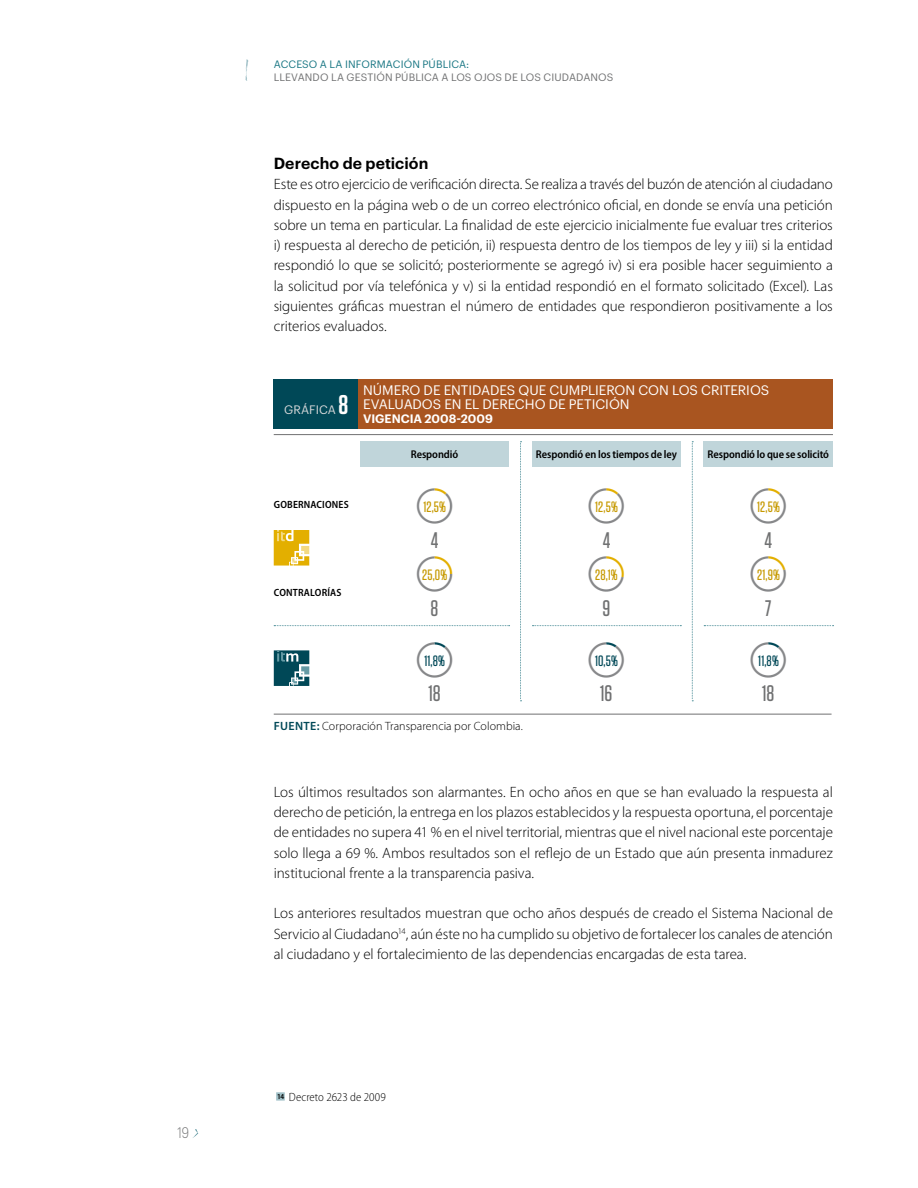
<style>
.page{position:relative;width:918px;height:1188px;background:#fff}
.page>*{position:absolute;margin:0;border:0;box-sizing:border-box;transform-origin:0 0}
.t1{font:49.5px "Chartwell Pies";color:#e3af00}
.t2{font:49.5px "Chartwell Pies";color:#004857}
.t3{font:600 27px "Tungsten";color:#fff}
.t4{font:500 22.5px "Tungsten";color:#707172}
.t5{font:600 15.75px "Graphik";letter-spacing:.005em;color:#000}
.t6{font:300 15px/20.2px "Myriad Pro";letter-spacing:-.005em;color:#000;text-align:justify}
.t7{font:500 15px "Tungsten";letter-spacing:.01em;color:#c69900}
.t8{font:500 15px "Tungsten";color:#004857}
.t9{font:300 15px "Graphik";color:#707172;scale:.8 1}
.t10{font:13.5px/14.2px "Graphik";letter-spacing:-.005em;color:#fff}
.t11{font:300 12px "Myriad Pro";letter-spacing:.01em;color:#000}
.t12{font:300 semi-condensed 12px "Myriad Pro";letter-spacing:.01em;color:#000}
.t13{font:600 12px "Graphik";color:#fff}
.t14{font:12px "Graphik";color:#d9dadb}
.t15{font:600 semi-condensed 11.25px "Myriad Pro";letter-spacing:-.005em;color:#000}
.t16{font:10.5px "Graphik";letter-spacing:.01em;color:#707172}
.t17{font:10.5px "Graphik";letter-spacing:.01em;color:#187683}
.t18{font:600 semi-condensed 10.5px "Myriad Pro";letter-spacing:.015em;color:#000}
.s1{color:#87888a}
.s2{color:#fff}
.s3{font-weight:600;color:#004857}
.s4{font-weight:600;font-size:7.5px}
</style>
<div class="page">
<svg style="left:192px;top:1129px;width:6px;height:9px"></svg>
<svg style="left:246px;top:59px;width:2px;height:22px"></svg>
<div style="left:360px;top:441px;width:149px;height:25px;background:#c0d5da"></div>
<div style="left:532px;top:441px;width:149px;height:25px;background:#c0d5da"></div>
<div style="left:704px;top:441px;width:129px;height:25px;background:#c0d5da"></div>
<div style="left:274px;top:379px;width:85px;height:49px;background:#004857"></div>
<div style="left:359px;top:379px;width:474px;height:49px;background:#a95520"></div>
<svg style="left:274px;top:650px;width:35px;height:36px"></svg>
<hr style="left:274px;top:434px;width:559px;height:1px;background:#707172">
<svg style="left:692px;top:441px;width:1px;height:260px"></svg>
<svg style="left:520px;top:441px;width:2px;height:260px"></svg>
<hr style="left:274px;top:714px;width:558px;height:1px;background:#707172">
<svg style="left:274px;top:625px;width:236px;height:1px"></svg>
<svg style="left:532px;top:625px;width:149px;height:1px"></svg>
<svg style="left:704px;top:625px;width:130px;height:1px"></svg>
<svg style="left:274px;top:530px;width:35px;height:36px"></svg>
<div style="left:276px;top:1092px;width:9px;height:9px;background:#a1c1c8"></div>
<p class="t9" style="left:178px;top:1122px;width:16px">19</p>
<p class="t17" style="left:274px;top:57px;width:197px">ACCESO A LA INFORMACIÓN PÚBLICA:</p>
<p class="t16" style="left:274px;top:69px;width:341px">LLEVANDO LA GESTIÓN PÚBLICA A LOS OJOS DE LOS CIUDADANOS</p>
<p class="t5" style="left:274px;top:151px;width:156px">Derecho de petición</p>
<p class="t6" style="left:274px;top:174px;width:561px">Este es otro ejercicio de verificación directa. Se realiza a través del buzón de atención al ciudadano dispuesto en la página web o de un correo electrónico oficial, en donde se envía una petición sobre un tema en particular. La finalidad de este ejercicio inicialmente fue evaluar tres criterios i) respuesta al derecho de petición, ii) respuesta dentro de los tiempos de ley y iii) si la entidad respondió lo que se solicitó; posteriormente se agregó iv) si era posible hacer seguimiento a la solicitud por vía telefónica y v) si la entidad respondió en el formato solicitado (Excel). Las siguientes gráficas muestran el número de entidades que respondieron positivamente a los criterios evaluados.</p>
<p class="t14" style="left:284px;top:401px;width:53px">GRÁFICA</p>
<h2 class="t3" style="left:339px;top:391px;width:11px">8</h2>
<p class="t18" style="left:274px;top:498px;width:76px">GOBERNACIONES</p>
<p class="t18" style="left:274px;top:586px;width:69px">CONTRALORÍAS</p>
<p class="t10" style="left:363px;top:382px;width:408px">NÚMERO DE ENTIDADES QUE CUMPLIERON CON LOS CRITERIOS<br>EVALUADOS EN EL DERECHO DE PETICIÓN</p>
<p class="t13" style="left:363px;top:410px;width:131px">VIGENCIA 2008-2009</p>
<p class="t15" style="left:411px;top:448px;width:49px">Respondió</p>
<p class="t15" style="left:536px;top:448px;width:142px">Respondió en los tiempos de ley</p>
<p class="t15" style="left:708px;top:448px;width:123px">Respondió lo que se solicitó</p>
<h1 class="t1" style="left:414px;top:476px;width:80px">12<span class="s1">88</span><span class="s2">T</span></h1>
<p class="t7" style="left:423px;top:499px;width:24px">12,5%</p>
<h1 class="t1" style="left:586px;top:476px;width:80px">12<span class="s1">88</span><span class="s2">T</span></h1>
<p class="t7" style="left:595px;top:499px;width:24px">12,5%</p>
<h1 class="t1" style="left:748px;top:476px;width:80px">12<span class="s1">88</span><span class="s2">T</span></h1>
<p class="t7" style="left:757px;top:499px;width:24px">12,5%</p>
<h3 class="t4" style="left:431px;top:528px;width:9px">4</h3>
<h3 class="t4" style="left:603px;top:528px;width:9px">4</h3>
<h3 class="t4" style="left:765px;top:528px;width:9px">4</h3>
<h1 class="t1" style="left:414px;top:544px;width:79px">25<span class="s1">75</span><span class="s2">T</span></h1>
<p class="t7" style="left:422px;top:567px;width:27px">25,0%</p>
<h1 class="t1" style="left:586px;top:544px;width:80px">28<span class="s1">72</span><span class="s2">T</span></h1>
<p class="t7" style="left:595px;top:567px;width:24px">28,1%</p>
<h1 class="t1" style="left:748px;top:544px;width:80px">21<span class="s1">79</span><span class="s2">T</span></h1>
<p class="t7" style="left:757px;top:567px;width:24px">21,9%</p>
<h3 class="t4" style="left:431px;top:596px;width:9px">8</h3>
<h3 class="t4" style="left:602px;top:596px;width:9px">9</h3>
<h3 class="t4" style="left:765px;top:596px;width:8px">7</h3>
<h1 class="t2" style="left:414px;top:629px;width:80px">11<span class="s1">89</span><span class="s2">T</span></h1>
<p class="t8" style="left:424px;top:653px;width:22px">11,8%</p>
<h1 class="t2" style="left:586px;top:629px;width:80px">10<span class="s1">90</span><span class="s2">T</span></h1>
<p class="t8" style="left:595px;top:653px;width:24px">10,5%</p>
<h1 class="t2" style="left:748px;top:629px;width:80px">11<span class="s1">89</span><span class="s2">T</span></h1>
<p class="t8" style="left:758px;top:653px;width:22px">11,8%</p>
<h3 class="t4" style="left:429px;top:682px;width:14px">18</h3>
<h3 class="t4" style="left:600px;top:682px;width:14px">16</h3>
<h3 class="t4" style="left:762px;top:682px;width:14px">18</h3>
<p class="t11" style="left:274px;top:719px;width:251px"><span class="s3">FUENTE:</span> Corporación Transparencia por Colombia.</p>
<p class="t6" style="left:274px;top:782px;width:561px">Los últimos resultados son alarmantes. En ocho años en que se han evaluado la respuesta al derecho de petición, la entrega en los plazos establecidos y la respuesta oportuna, el porcentaje de entidades no supera 41 % en el nivel territorial, mientras que el nivel nacional este porcentaje solo llega a 69 %. Ambos resultados son el reflejo de un Estado que aún presenta inmadurez institucional frente a la transparencia pasiva.</p>
<p class="t6" style="left:274px;top:903px;width:561px">Los anteriores resultados muestran que ocho años después de creado el Sistema Nacional de Servicio al Ciudadano<sup>14</sup>, aún éste no ha cumplido su objetivo de fortalecer los canales de atención al ciudadano y el fortalecimiento de las dependencias encargadas de esta tarea.</p>
<p class="t12" style="left:277px;top:1090px;width:110px"><span class="s4">14</span> Decreto 2623 de 2009</p>
</div>
